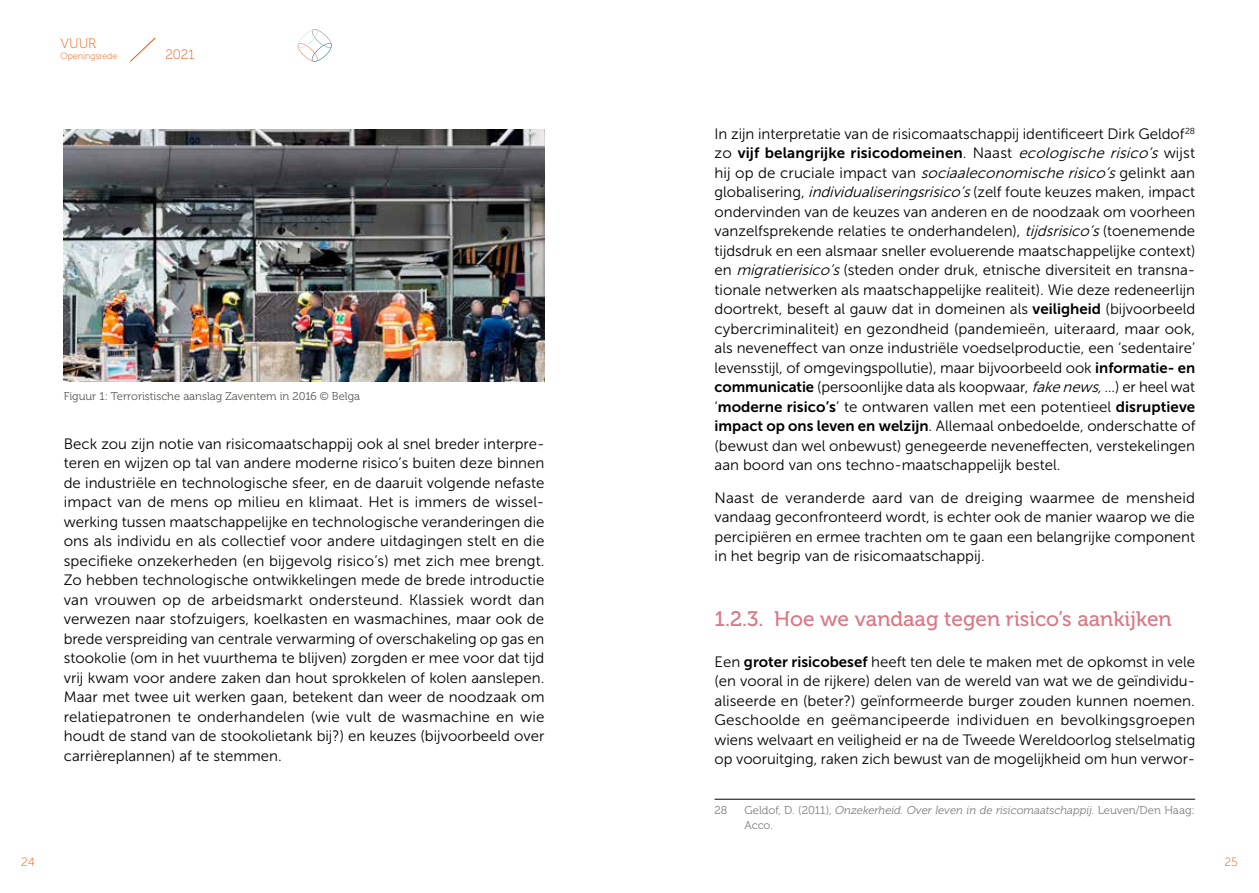
<style>
.page{position:relative;width:1259px;height:893px;background:#fff}
.page>*{position:absolute;margin:0;border:0;box-sizing:border-box;transform-origin:0 0}
.t1{font:21px "Museo 500";color:#d97984}
.t2{font:15px/19.5px "Museo Sans 300";color:#000;text-align:justify}
.t3{font:15px "Museo Sans 700";letter-spacing:.01em;color:#000}
.t4{font:13.5px "Museo 100";color:#ea580c}
.t5{font:12px "Museo Sans 100";color:#ea580c}
.t6{font:italic 11.25px/15px "Museo 300";color:#7e7e7d}
.t7{font:11.25px "Museo 300";color:#575756}
.t8{font:11.25px "Museo 300";color:#7e7e7d}
.t9{font:9px "Museo 100";color:#ea580c}
.s1{font-family:"Museo Sans 300"}
.s2{font-family:"Museo Sans 300";font-style:italic}
.s3{font-style:italic}
.s4{font-family:"Museo Sans 700"}
.s5{font-style:normal}
</style>
<div class="page">
<svg style="left:130px;top:37px;width:26px;height:25px"></svg>
<svg style="left:298px;top:29px;width:34px;height:33px"></svg>
<hr style="left:714px;top:799px;width:481px;height:1px;background:#000">
<img style="left:64px;top:129px;width:480px;height:252px">
<p class="t4" style="left:61px;top:36px;width:37px">VUUR</p>
<p class="t9" style="left:61px;top:51px;width:58px">Openingsrede</p>
<p class="t4" style="left:165px;top:47px;width:30px">2021</p>
<p class="t7" style="left:64px;top:390px;width:298px">Figuur 1: Terroristische aanslag Zaventem in 2016 © Belga</p>
<p class="t2" style="left:64px;top:434px;width:482px">Beck zou zijn notie van risicomaatschappij ook al snel breder interpre&shy;teren en wijzen op tal van andere moderne risico’s buiten deze binnen de industriële en technologische sfeer, en de daaruit volgende nefaste impact van de mens op milieu en klimaat. Het is immers de wissel&shy;werking tussen maatschappelijke en technologische veranderingen die ons als individu en als collectief voor andere uitdagingen stelt en die specifieke onzekerheden (en bijgevolg risico’s) met zich mee brengt.<br>Zo hebben technologische ontwikkelingen mede de brede introductie van vrouwen op de arbeidsmarkt ondersteund. Klassiek wordt dan verwezen naar stofzuigers, koelkasten en wasmachines, maar ook de brede verspreiding van centrale verwarming of overschakeling op gas en stookolie (om in het vuurthema te blijven) zorgden er mee voor dat tijd vrij kwam voor andere zaken dan hout sprokkelen of kolen aanslepen.<br>Maar met twee uit werken gaan, betekent dan weer de noodzaak om relatiepatronen te onderhandelen (wie vult de wasmachine en wie houdt de stand van de stookolietank bij?) en keuzes (bijvoorbeeld over carrièreplannen) af te stemmen.</p>
<p class="t2" style="left:714px;top:124px;width:482px">In zijn interpretatie van de risicomaatschappij identificeert Dirk Geldof<sup>28</sup></p>
<p class="t3" style="left:714px;top:145px;width:482px"><span class="s1">zo</span> vijf belangrijke risicodomeinen<span class="s1">. Naast</span> <span class="s2">ecologische risico’s</span> <span class="s1">wijst</span></p>
<p class="t2" style="left:714px;top:163px;width:482px">hij op de cruciale impact van <span class="s3">sociaaleconomische risico’s</span>gelinkt aan globalisering, <span class="s3">individualiseringsrisico’s</span>(zelf foute keuzes maken, impact ondervinden van de keuzes van anderen en de noodzaak om voorheen vanzelfsprekende relaties te onderhandelen), <span class="s3">tijdsrisico’s</span>(toenemende tijdsdruk en een alsmaar sneller evoluerende maatschappelijke context) en <span class="s3">migratierisico’s</span>(steden onder druk, etnische diversiteit en transna&shy;tionale netwerken als maatschappelijke realiteit). Wie deze redeneerlijn doortrekt, beseft al gauw dat in domeinen als <span class="s4">veiligheid</span> (bijvoorbeeld cybercriminaliteit) en gezondheid (pandemieën, uiteraard, maar ook, als neveneffect van onze industriële voedselproductie, een ‘sedentaire’ levensstijl, of omgevingspollutie), maar bijvoorbeeld ook <span class="s4">informatie- en communicatie</span> (persoonlijke data als koopwaar, <span class="s3">fakenews,</span>…) er heel wat ‘<span class="s4">moderne risico’s</span>’ te ontwaren vallen met een potentieel <span class="s4">disruptieve impact op ons leven en welzijn</span>. Allemaal onbedoelde, onderschatte of (bewust dan wel onbewust) genegeerde neveneffecten, verstekelingen aan boord van ons techno-maatschappelijk bestel.</p>
<p class="t2" style="left:714px;top:488px;width:482px">Naast de veranderde aard van de dreiging waarmee de mensheid vandaag geconfronteerd wordt, is echter ook de manier waarop we die percipiëren en ermee trachten om te gaan een belangrijke component in het begrip van de risicomaatschappij.</p>
<h1 class="t1" style="left:714px;top:607px;width:459px">1.2.3. Hoe we vandaag tegen risico’s aankijken</h1>
<p class="t2" style="left:714px;top:652px;width:482px">Een <span class="s4">groter risicobesef</span> heeft ten dele te maken met de opkomst in vele (en vooral in de rijkere) delen van de wereld van wat we de geïndividu&shy;aliseerde en (beter?) geïnformeerde burger zouden kunnen noemen.<br>Geschoolde en geëmancipeerde individuen en bevolkingsgroepen wiens welvaart en veiligheid er na de Tweede Wereldoorlog stelselmatig op vooruitging, raken zich bewust van de mogelijkheid om hun verwor-</p>
<p class="t8" style="left:714px;top:804px;width:14px">28</p>
<p class="t6" style="left:744px;top:803px;width:452px"><span class="s5">Geldof, D. (2011),</span> Onzekerheid. Over leven in de risicomaatschappij<span class="s5">. Leuven/Den Haag:<br>Acco.</span></p>
<p class="t5" style="left:21px;top:855px;width:15px">24</p>
<p class="t5" style="left:1224px;top:855px;width:15px">25</p>
</div>
